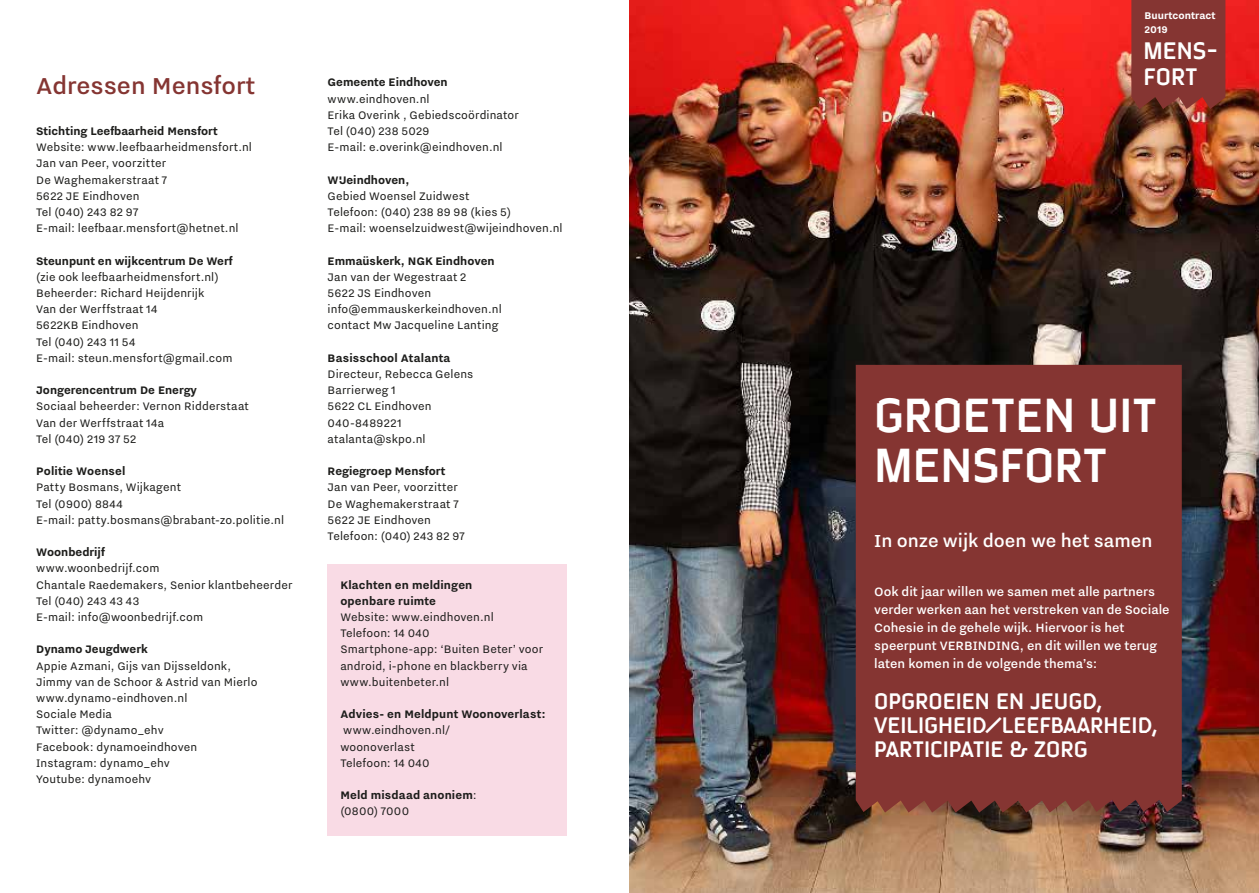
<style>
.page{position:relative;width:1259px;height:893px;background:#fff}
.page>*{position:absolute;margin:0;border:0;box-sizing:border-box;transform-origin:0 0}
.t1{font:48px/50.4px "Eindhoven Type";color:#fff}
.t2{font:500 28.5px "Nitti Eindhoven";color:#853532}
.t3{font:24px/26.4px "Eindhoven Type";color:#fff}
.t4{font:22.5px/23.7px "Eindhoven Type";color:#fff}
.t5{font:500 21.45px "Nitti Eindhoven";color:#fff}
.t6{font:500 15px/18px "Nitti Eindhoven";color:#fff}
.t7{font:13.5px/16.2px "Nitti Eindhoven";letter-spacing:.01em;color:#1d1d1b}
.t8{font:700 13.5px/16.2px "Nitti Eindhoven";color:#1d1d1b}
.t9{font:700 12px/14.4px "Nitti Eindhoven";color:#fff}
.s1{font-weight:400}
</style>
<div class="page">
<div style="left:327px;top:564px;width:240px;height:272px;background:#f9dbe5"></div>
<img style="left:629px;top:0;width:630px;height:893px">
<div style="left:855px;top:365px;width:326px;height:448px;background:#853532"></div>
<svg style="left:1131px;top:0;width:94px;height:109px;background:#853531"></svg>
<h2 class="t2" style="left:36px;top:70px;width:220px">Adressen Mensfort</h2>
<p class="t8" style="left:36px;top:123px;width:183px">Stichting Leefbaarheid Mensfort</p>
<p class="t7" style="left:36px;top:139px;width:217px">Website: www.leefbaarheidmensfort.nl<br>Jan van Peer, voorzitter<br>De Waghemakerstraat 7<br>5622 JE Eindhoven<br>Tel (040) 243 82 97<br>E-mail: leefbaar.mensfort@hetnet.nl</p>
<p class="t8" style="left:36px;top:252px;width:198px">Steunpunt en wijkcentrum De Werf</p>
<p class="t7" style="left:36px;top:269px;width:198px">(zie ook leefbaarheidmensfort.nl)<br>Beheerder: Richard Heijdenrijk<br>Van der Werffstraat 14<br>5622KB Eindhoven<br>Tel (040) 243 11 54<br>E-mail: steun.mensfort@gmail.com</p>
<p class="t8" style="left:36px;top:382px;width:162px">Jongerencentrum De Energy</p>
<p class="t7" style="left:36px;top:398px;width:214px">Sociaal beheerder: Vernon Ridderstaat<br>Van der Werffstraat 14a<br>Tel (040) 219 37 52</p>
<p class="t8" style="left:36px;top:463px;width:91px">Politie Woensel</p>
<p class="t7" style="left:36px;top:479px;width:249px">Patty Bosmans, Wijkagent<br>Tel (0900) 8844<br>E-mail: patty.bosmans@brabant-zo.politie.nl</p>
<p class="t8" style="left:36px;top:544px;width:70px">Woonbedrijf</p>
<p class="t7" style="left:36px;top:560px;width:258px">www.woonbedrijf.com<br>Chantale Raedemakers, Senior klantbeheerder<br>Tel (040) 243 43 43<br>E-mail: info@woonbedrijf.com</p>
<p class="t8" style="left:36px;top:641px;width:113px">Dynamo Jeugdwerk</p>
<p class="t7" style="left:36px;top:657px;width:223px">Appie Azmani, Gijs van Dijsseldonk,<br>Jimmy van de Schoor &amp; Astrid van Mierlo www.dynamo-eindhoven.nl<br>Sociale Media<br>Twitter: @dynamo_ehv<br>Facebook: dynamoeindhoven<br>Instagram: dynamo_ehv<br>Youtube: dynamoehv</p>
<p class="t8" style="left:328px;top:74px;width:122px">Gemeente Eindhoven</p>
<p class="t7" style="left:328px;top:90px;width:193px">www.eindhoven.nl<br>Erika Overink , Gebiedscoördinator<br>Tel (040) 238 5029<br>E-mail: e.overink@eindhoven.nl</p>
<p class="t8" style="left:328px;top:171px;width:83px">WIJeindhoven,</p>
<p class="t7" style="left:328px;top:188px;width:237px">Gebied Woensel Zuidwest<br>Telefoon: (040) 238 89 98 (kies 5)<br>E-mail: woenselzuidwest@wijeindhoven.nl</p>
<p class="t8" style="left:328px;top:252px;width:169px">Emmaüskerk, NGK Eindhoven</p>
<p class="t7" style="left:328px;top:269px;width:176px">Jan van der Wegestraat 2<br>5622 JS Eindhoven info@emmauskerkeindhoven.nl contact Mw Jacqueline Lanting</p>
<p class="t8" style="left:328px;top:349px;width:124px">Basisschool Atalanta</p>
<p class="t7" style="left:328px;top:366px;width:147px">Directeur, Rebecca Gelens<br>Barrierweg 1<br>5622 CL Eindhoven<br>040-8489221 atalanta@skpo.nl</p>
<p class="t8" style="left:328px;top:463px;width:119px">Regiegroep Mensfort</p>
<p class="t7" style="left:328px;top:479px;width:139px">Jan van Peer, voorzitter<br>De Waghemakerstraat 7<br>5622 JE Eindhoven<br>Telefoon: (040) 243 82 97</p>
<p class="t8" style="left:340px;top:576px;width:133px">Klachten en meldingen openbare ruimte</p>
<p class="t7" style="left:340px;top:609px;width:204px">Website: www.eindhoven.nl<br>Telefoon: 14 040<br>Smartphone-app: ‘Buiten Beter’ voor android, i-phone en blackberry via www.buitenbeter.nl</p>
<p class="t8" style="left:340px;top:706px;width:207px">Advies- en Meldpunt Woonoverlast:</p>
<p class="t7" style="left:340px;top:722px;width:111px">www.eindhoven.nl/ woonoverlast<br>Telefoon: 14 040</p>
<p class="t8" style="left:340px;top:787px;width:138px">Meld misdaad anoniem<span class="s1">: (0800) 7000</span></p>
<p class="t9" style="left:1144px;top:8px;width:72px">Buurtcontract<br>2019</p>
<h3 class="t3" style="left:1143px;top:37px;width:76px">MENS-<br>FORT</h3>
<h1 class="t1" style="left:874px;top:390px;width:285px">GROETEN UIT<br>MENSFORT</h1>
<h3 class="t5" style="left:874px;top:529px;width:280px">In onze wijk doen we het samen</h3>
<p class="t6" style="left:874px;top:582px;width:297px">Ook dit jaar willen we samen met alle partners verder werken aan het verstreken van de Sociale Cohesie in de gehele wijk. Hiervoor is het speerpunt VERBINDING, en dit willen we terug laten komen in de volgende thema’s:</p>
<h3 class="t4" style="left:874px;top:690px;width:285px">OPGROEIEN EN JEUGD,<br>VEILIGHEID/LEEFBAARHEID,<br>PARTICIPATIE &amp; ZORG</h3>
</div>
